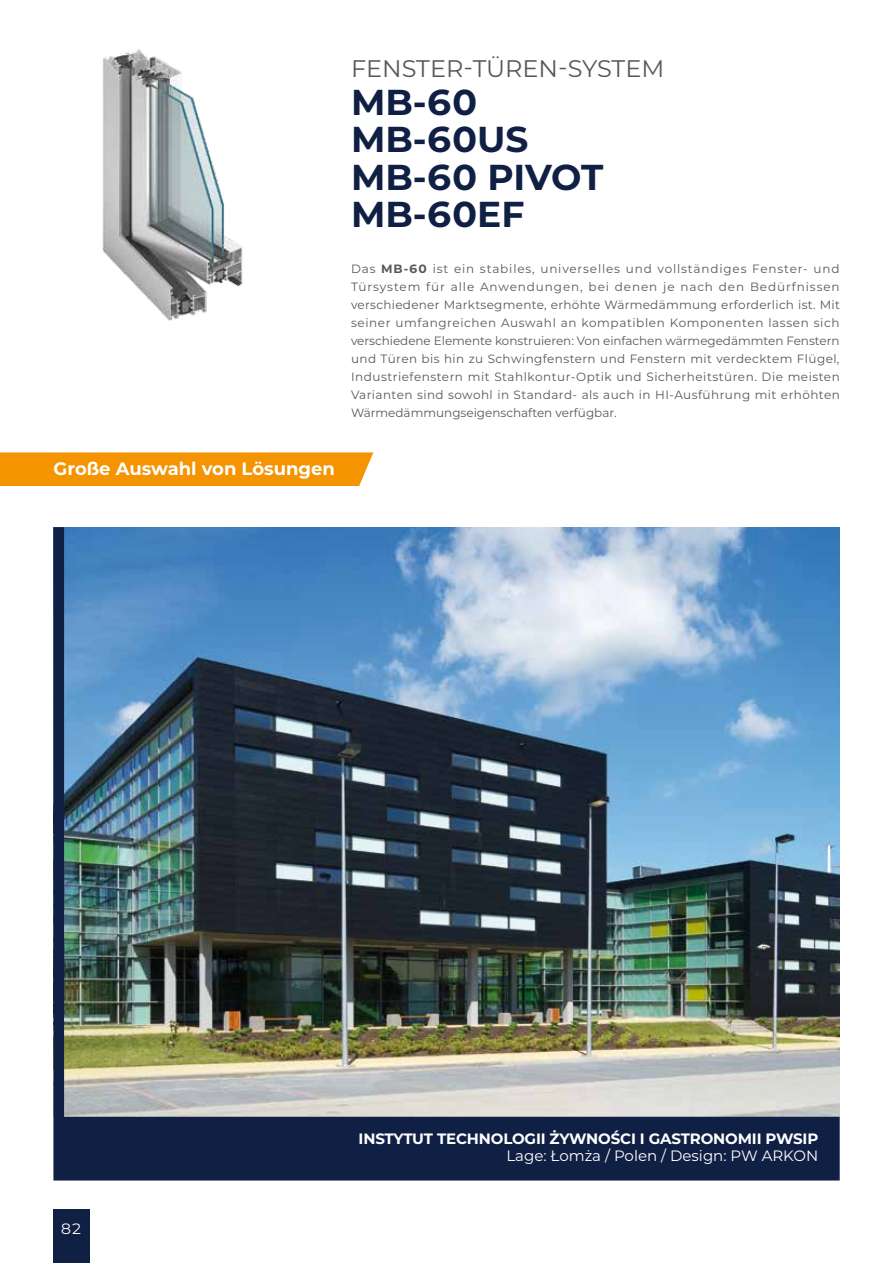
<style>
.page{position:relative;width:893px;height:1263px;background:#fff}
.page>*{position:absolute;margin:0;border:0;box-sizing:border-box;transform-origin:0 0}
.t1{font:700 36px/37.5px "Montserrat Alu";color:#101f44}
.t2{font:24px "Montserrat Alu";color:#58585a}
.t3{font:700 18px "Montserrat Alu";color:#fff}
.t4{font:700 15px "Montserrat Alu";letter-spacing:-.01em;color:#fff}
.t5{font:15px "Montserrat Alu";color:#fff}
.t6{font:12px/18px "Montserrat Alu";color:#58585a;text-align:justify}
.s1{font-weight:700}
</style>
<div class="page">
<div style="left:53px;top:1209px;width:37px;height:54px;background:#101f44"></div>
<div style="left:0;top:452px;width:373px;height:34px;background:#f39400"></div>
<img style="left:102px;top:49px;width:141px;height:272px">
<img style="left:53px;top:527px;width:787px;height:653px">
<h3 class="t3" style="left:54px;top:456px;width:283px">Große Auswahl von Lösungen</h3>
<h2 class="t2" style="left:351px;top:52px;width:315px">FENSTER-TÜREN-SYSTEM</h2>
<h1 class="t1" style="left:351px;top:82px;width:254px">MB-60<br>MB-60US<br>MB-60 PIVOT<br>MB-60EF</h1>
<p class="t6" style="left:351px;top:260px;width:490px">Das <span class="s1">MB-60</span> ist ein stabiles, universelles und vollständiges Fenster- und Türsystem für alle Anwendungen, bei denen je nach den Bedürfnissen verschiedener Marktsegmente, erhöhte Wärmedämmung erforderlich ist. Mit seiner umfangreichen Auswahl an kompatiblen Komponenten lassen sich verschiedene Elemente konstruieren: Von einfachen wärmegedämmten Fenstern und Türen bis hin zu Schwingfenstern und Fenstern mit verdecktem Flügel, Industriefenstern mit Stahlkontur-Optik und Sicherheitstüren. Die meisten Varianten sind sowohl in Standard- als auch in HI-Ausführung mit erhöhten Wärmedämmungseigenschaften verfügbar.</p>
<p class="t5" style="left:61px;top:1218px;width:22px">82</p>
<p class="t4" style="left:359px;top:1128px;width:461px">INSTYTUT TECHNOLOGII ŻYWNOŚCI I GASTRONOMII PWSIP</p>
<p class="t5" style="left:506px;top:1145px;width:313px">Lage: Łomża / Polen / Design: PW ARKON</p>
</div>
